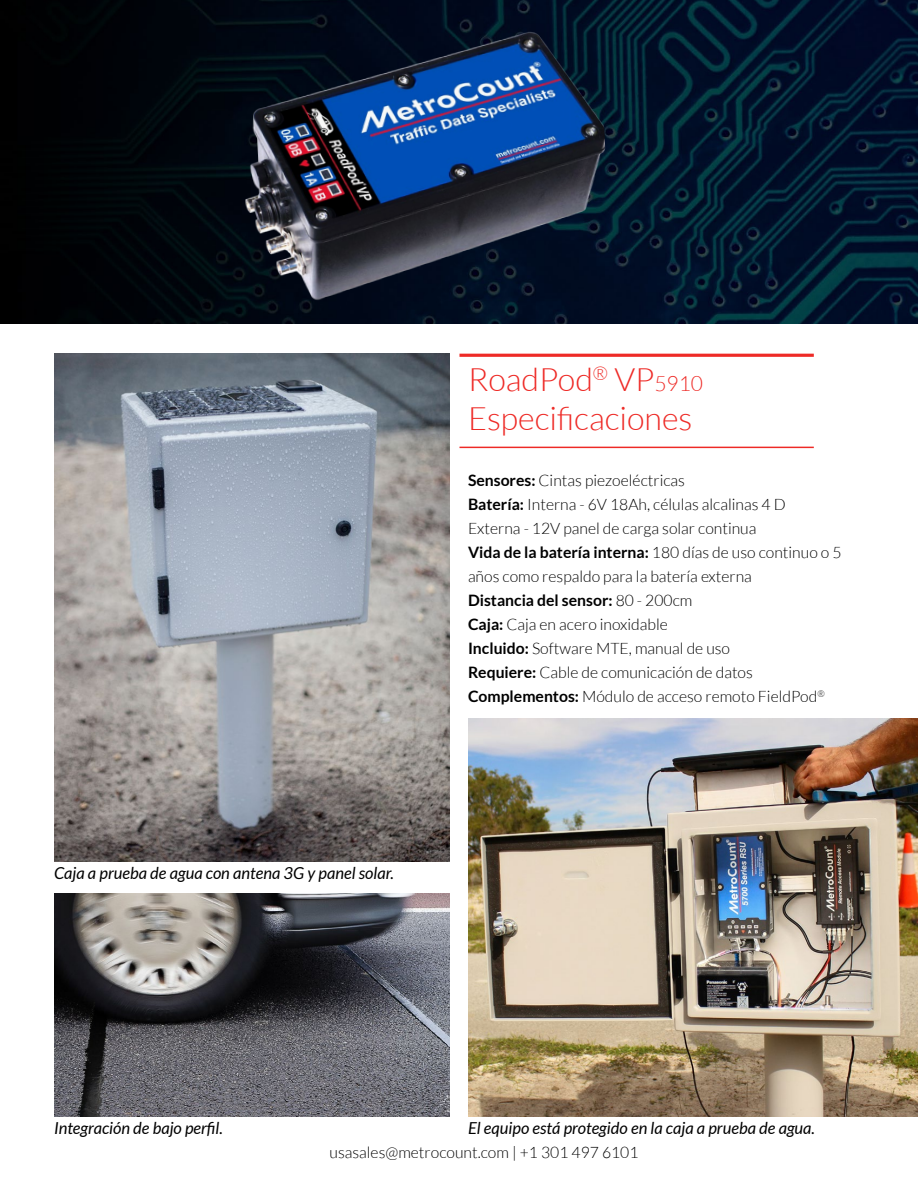
<style>
.page{position:relative;width:918px;height:1188px;background:#fff}
.page>*{position:absolute;margin:0;border:0;box-sizing:border-box;transform-origin:0 0}
.t1{font:300 32.25px/38.7px "Lato";color:#ee2a26}
.t2{font:italic 16.5px "Lato";color:#000}
.t3{font:300 15.75px/24px "Lato";color:#000}
.s1{font-size:21px}
.s2{font-weight:700}
</style>
<div class="page">
<img style="left:54px;top:353px;width:396px;height:509px">
<img style="left:0;top:0;width:918px;height:324px">
<hr style="left:459px;top:354px;width:355px;height:3px;background:#ee2a26">
<hr style="left:459px;top:447px;width:355px;height:1px;background:#ee2a26">
<img style="left:234px;top:21px;width:379px;height:292px">
<img style="left:468px;top:718px;width:450px;height:398px">
<img style="left:54px;top:894px;width:396px;height:222px">
<h1 class="t1" style="left:468px;top:360px;width:237px">RoadPod<sup>®</sup> VP<span class="s1">5910<br></span>Especificaciones</h1>
<p class="t2" style="left:54px;top:864px;width:341px">Caja a prueba de agua con antena 3G y panel solar.</p>
<p class="t3" style="left:468px;top:468px;width:375px"><span class="s2">Sensores:</span> Cintas piezoeléctricas<br><span class="s2">Batería:</span> Interna - 6V 18Ah, células alcalinas 4 D Externa - 12V panel de carga solar continua<br><span class="s2">Vida de la batería interna:</span> 180 días de uso continuo o 5 años como respaldo para la batería externa<br><span class="s2">Distancia del sensor:</span> 80 - 200cm<br><span class="s2">Caja:</span> Caja en acero inoxidable<br><span class="s2">Incluido:</span> Software MTE, manual de uso<br><span class="s2">Requiere:</span> Cable de comunicación de datos <span class="s2">Complementos:</span> Módulo de acceso remoto FieldPod<sup>®</sup></p>
<p class="t2" style="left:54px;top:1119px;width:171px">Integración de bajo perfil.</p>
<p class="t2" style="left:468px;top:1119px;width:349px">El equipo está protegido en la caja a prueba de agua.</p>
<p class="t3" style="left:330px;top:1140px;width:311px">usasales@metrocount.com | +1 301 497 6101</p>
</div>
